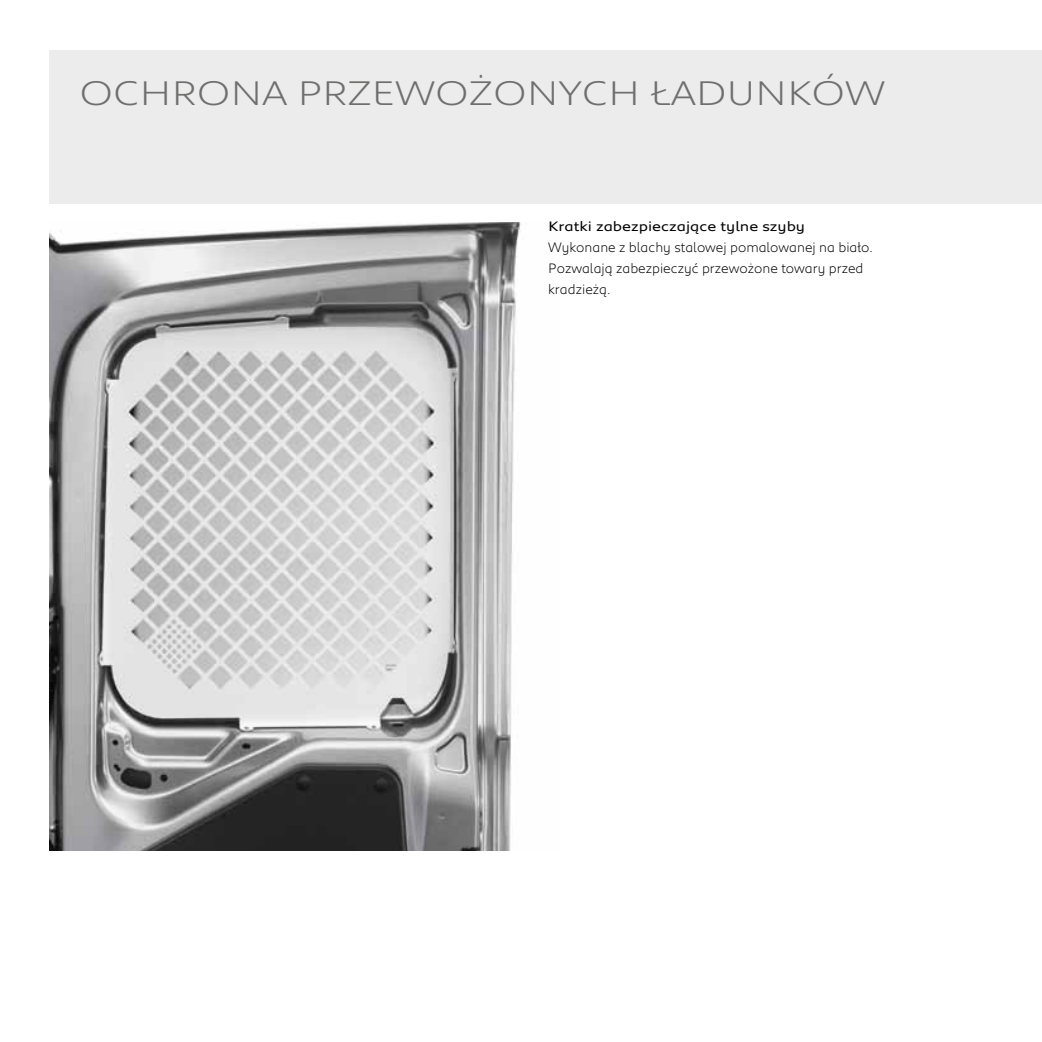
<style>
.page{position:relative;width:1042px;height:1042px;background:#fff}
.page>*{position:absolute;margin:0;border:0;box-sizing:border-box;transform-origin:0 0}
.t1{font:300 35px "Peugeot Expanded";color:#6f6f6e}
.t2{font:300 14px/21px "Peugeot";color:#000}
.t3{font:14px "Peugeot Expanded";color:#000}
</style>
<div class="page">
<div style="left:50px;top:50px;width:992px;height:153px;background:#ececed"></div>
<img style="left:50px;top:223px;width:471px;height:627px">
<h1 class="t1" style="left:79px;top:69px;width:807px">OCHRONA PRZEWOŻONYCH ŁADUNKÓW</h1>
<p class="t3" style="left:548px;top:217px;width:258px">Kratki zabezpieczające tylne szyby</p>
<p class="t2" style="left:548px;top:236px;width:326px">Wykonane z blachy stalowej pomalowanej na biało.<br>Pozwalają zabezpieczyć przewożone towary przed kradzieżą.</p>
</div>
